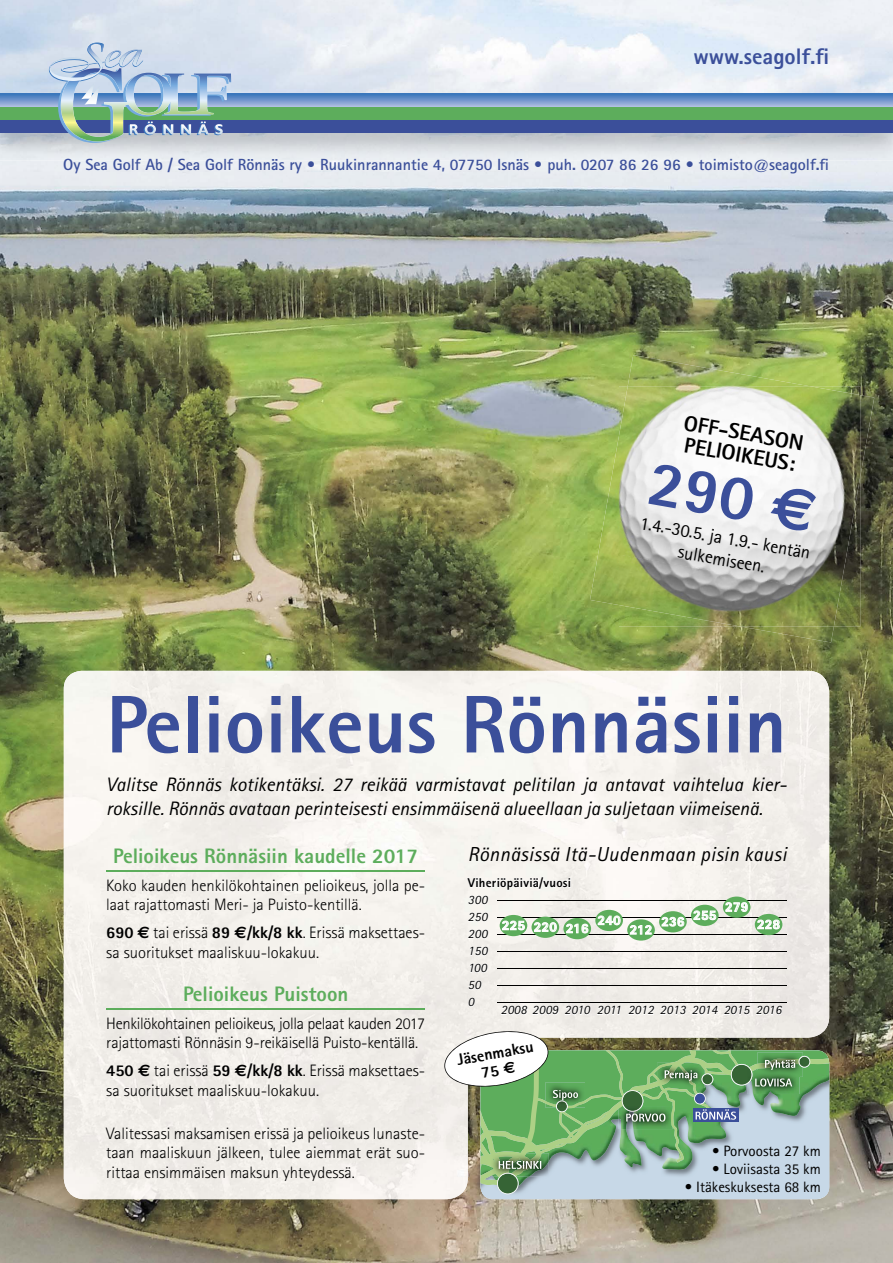
<style>
.page{position:relative;width:893px;height:1263px;background:#fff}
.page>*{position:absolute;margin:0;border:0;box-sizing:border-box;transform-origin:0 0}
.t1{font:800 81.9px "Rotis Sans Serif";color:#3b4f9a}
.t2{font:800 64.2px "Rotis Sans Serif";color:#3b4f9a}
.t3{font:800 22.5px "Rotis Sans Serif";color:#3b4f9a}
.t4{font:800 21.75px/21.8px "Rotis Sans Serif";color:#000}
.t5{font:800 21px "Rotis Sans Serif";color:#5dad5c}
.t6{font:italic 20.25px "Rotis Sans Serif";letter-spacing:.02em;color:#000}
.t7{font:italic 19.5px/24px "Rotis Sans Serif";color:#000}
.t8{font:18.3px "Rotis Sans Serif";color:#000}
.t9{font:300 16.5px/19.5px "Rotis Sans Serif";color:#000}
.t10{font:300 16.5px/19.5px "Rotis Sans Serif";letter-spacing:-.02em;color:#000}
.t11{font:700 16.2px "Rotis Sans Serif";color:#3b4f9a}
.t12{font:800 15.9px/17.1px "Rotis Sans Serif";color:#000;text-align:center}
.t13{font:15px "Rotis Sans Serif";color:#000}
.t14{font:800 13.5px "Rotis Sans Serif";letter-spacing:.02em;color:#fff}
.t15{font:italic 12.75px/17.1px "Rotis Sans Serif";letter-spacing:.02em;color:#000}
.t16{font:800 12.75px "Rotis Sans Serif";letter-spacing:.02em;color:#000}
.s1{font-family:"Euro Sans";font-weight:700;font-size:59.55px}
.s2{font-weight:800}
.s3{font-family:"Euro Sans";font-weight:700}
</style>
<div class="page">
<img style="left:0;top:0;width:893px;height:1263px">
<img style="left:64px;top:671px;width:407px;height:423px">
<img style="left:471px;top:671px;width:358px;height:370px">
<img style="left:64px;top:1094px;width:404px;height:105px">
<svg style="left:0;top:94px;width:893px;height:14px;background:#739ac5"></svg>
<img style="left:0;top:133px;width:893px;height:27px">
<div style="left:0;top:120px;width:893px;height:13px;background:#3b4f9a"></div>
<div style="left:0;top:108px;width:893px;height:12px;background:#5dad5c"></div>
<svg style="left:48px;top:43px;width:183px;height:100px"></svg>
<div style="left:480px;top:1050px;width:349px;height:149px;background:#c7d8e7;border-radius:13px"></div>
<svg style="left:810px;top:1050px;width:19px;height:49px"></svg>
<hr style="left:106px;top:870px;width:319px;height:1px;background:#5dad5c">
<hr style="left:106px;top:1008px;width:319px;height:2px;background:#5dad5c">
<svg style="left:442px;top:1028px;width:368px;height:166px"></svg>
<hr style="left:497px;top:1002px;width:290px;height:1px;background:#000">
<hr style="left:497px;top:985px;width:290px;height:1px;background:#000">
<hr style="left:497px;top:968px;width:290px;height:1px;background:#000">
<hr style="left:497px;top:951px;width:290px;height:1px;background:#000">
<hr style="left:497px;top:934px;width:290px;height:1px;background:#000">
<hr style="left:497px;top:917px;width:290px;height:1px;background:#000">
<hr style="left:497px;top:900px;width:290px;height:1px;background:#000">
<svg style="left:467px;top:877px;width:103px;height:13px"></svg>
<svg style="left:468px;top:896px;width:20px;height:8px"></svg>
<svg style="left:468px;top:913px;width:20px;height:8px"></svg>
<svg style="left:468px;top:930px;width:20px;height:8px"></svg>
<svg style="left:470px;top:947px;width:18px;height:8px"></svg>
<svg style="left:470px;top:964px;width:18px;height:8px"></svg>
<svg style="left:469px;top:981px;width:12px;height:8px"></svg>
<svg style="left:469px;top:998px;width:6px;height:8px"></svg>
<svg style="left:501px;top:1006px;width:58px;height:9px"></svg>
<svg style="left:565px;top:1006px;width:25px;height:9px"></svg>
<svg style="left:597px;top:1006px;width:24px;height:9px"></svg>
<svg style="left:628px;top:1006px;width:26px;height:9px"></svg>
<svg style="left:660px;top:1006px;width:26px;height:9px"></svg>
<svg style="left:692px;top:1006px;width:26px;height:9px"></svg>
<svg style="left:724px;top:1006px;width:26px;height:9px"></svg>
<svg style="left:756px;top:1006px;width:26px;height:9px"></svg>
<svg style="left:500px;top:915px;width:27px;height:21px"></svg>
<div style="left:531px;top:917px;width:28px;height:21px;background:#5dad5c;border-radius:50%"></div>
<div style="left:563px;top:918px;width:28px;height:21px;background:linear-gradient(to right,#5cad5b,#5fae5e);border-radius:50%"></div>
<svg style="left:595px;top:910px;width:28px;height:21px"></svg>
<svg style="left:627px;top:919px;width:28px;height:21px"></svg>
<svg style="left:659px;top:911px;width:28px;height:21px"></svg>
<svg style="left:691px;top:905px;width:28px;height:21px"></svg>
<div style="left:723px;top:896px;width:27px;height:22px;background:#5dad5c;border-radius:50%"></div>
<svg style="left:502px;top:921px;width:23px;height:9px"></svg>
<svg style="left:534px;top:922px;width:23px;height:10px"></svg>
<svg style="left:566px;top:924px;width:22px;height:9px"></svg>
<svg style="left:598px;top:916px;width:22px;height:9px"></svg>
<svg style="left:630px;top:925px;width:21px;height:9px"></svg>
<svg style="left:662px;top:917px;width:22px;height:9px"></svg>
<svg style="left:694px;top:911px;width:22px;height:9px"></svg>
<svg style="left:726px;top:902px;width:21px;height:10px"></svg>
<svg style="left:755px;top:914px;width:27px;height:21px"></svg>
<svg style="left:757px;top:920px;width:23px;height:9px"></svg>
<img style="left:628px;top:355px;width:246px;height:92px">
<img style="left:590px;top:436px;width:29px;height:169px">
<img style="left:860px;top:445px;width:6px;height:32px">
<img style="left:742px;top:627px;width:92px;height:15px">
<img style="left:619px;top:386px;width:241px;height:208px">
<img style="left:619px;top:554px;width:221px;height:73px">
<h3 class="t3" style="left:693px;top:42px;width:137px">www.seagolf.fi</h3>
<p class="t11" style="left:63px;top:154px;width:767px">Oy Sea Golf Ab / Sea Golf Rönnäs ry • Ruukinrannantie 4, 07750 Isnäs • puh. 0207 86 26 96 • toimisto@seagolf.fi</p>
<h3 class="t4" style="left:686px;top:411px;width:122px;rotate:10deg">OFF-SEASON<br>PELIOIKEUS:</h3>
<h2 class="t2" style="left:656px;top:441px;width:171px;rotate:10deg">290 <span class="s1">€</span></h2>
<p class="t8" style="left:680px;top:541px;width:90px;rotate:10deg">sulkemiseen.</p>
<p class="t8" style="left:642px;top:512px;width:174px;rotate:10deg">1.4.-30.5. ja 1.9.- kentän</p>
<h1 class="t1" style="left:106px;top:673px;width:682px">Pelioikeus Rönnäsiin</h1>
<p class="t7" style="left:106px;top:773px;width:682px">Valitse Rönnäs kotikentäksi. 27 reikää varmistavat pelitilan ja antavat vaihtelua kier&shy;roksille. Rönnäs avataan perinteisesti ensimmäisenä alueellaan ja suljetaan viimeisenä.</p>
<p class="t5" style="left:113px;top:842px;width:306px">Pelioikeus Rönnäsiin kaudelle 2017</p>
<p class="t9" style="left:106px;top:875px;width:320px">Koko kauden henkilökohtainen pelioikeus, jolla pe&shy;laat rajattomasti Meri- ja Puisto-kentillä.</p>
<p class="t9" style="left:106px;top:923px;width:320px"><span class="s2">690</span> <span class="s3">€</span> tai erissä <span class="s2">89</span> <span class="s3">€</span><span class="s2">/kk/8 kk</span>. Erissä maksettaes&shy;sa suoritukset maaliskuu-lokakuu.</p>
<p class="t5" style="left:183px;top:980px;width:167px">Pelioikeus Puistoon</p>
<p class="t10" style="left:106px;top:1013px;width:320px">Henkilökohtainen pelioikeus, jolla pelaat kauden 2017 rajattomasti Rönnäsin 9-reikäisellä Puisto-kentällä.</p>
<p class="t9" style="left:106px;top:1061px;width:320px"><span class="s2">450</span> <span class="s3">€</span> tai erissä <span class="s2">59</span> <span class="s3">€</span><span class="s2">/kk/8 kk</span>. Erissä maksettaes&shy;sa suoritukset maaliskuu-lokakuu.</p>
<p class="t9" style="left:106px;top:1123px;width:320px;text-align:justify">Valitessasi maksamisen erissä ja pelioikeus lunaste&shy;taan maaliskuun jälkeen, tulee aiemmat erät suo&shy;rittaa ensimmäisen maksun yhteydessä.</p>
<p class="t6" style="left:468px;top:842px;width:320px">Rönnäsissä Itä-Uudenmaan pisin kausi</p>
<p class="t16" style="left:468px;top:875px;width:105px">Viheriöpäiviä/vuosi</p>
<p class="t15" style="left:468px;top:891px;width:21px">300<br>250<br>200<br>150<br>100<br>50<br>0</p>
<p class="t15" style="left:501px;top:1002px;width:282px">2008 2009 2010 2011 2012 2013 2014 2015 2016</p>
<p class="t14" style="left:725px;top:898px;width:25px">279</p>
<p class="t14" style="left:693px;top:906px;width:25px">255</p>
<p class="t14" style="left:598px;top:911px;width:25px">240</p>
<p class="t14" style="left:661px;top:913px;width:25px">236</p>
<p class="t14" style="left:757px;top:915px;width:25px">228</p>
<p class="t14" style="left:502px;top:918px;width:88px">225 220 216</p>
<p class="t14" style="left:630px;top:921px;width:24px">212</p>
<p class="t12" style="left:456px;top:1051px;width:79px;rotate:-10deg">Jäsenmaksu<br>75 <span class="s3">€</span></p>
<p class="t13" style="left:712px;top:1142px;width:110px">• Porvoosta 27 km</p>
<p class="t13" style="left:712px;top:1160px;width:110px">• Loviisasta 35 km</p>
<p class="t13" style="left:685px;top:1178px;width:138px">• Itäkeskuksesta 68 km</p>
</div>
